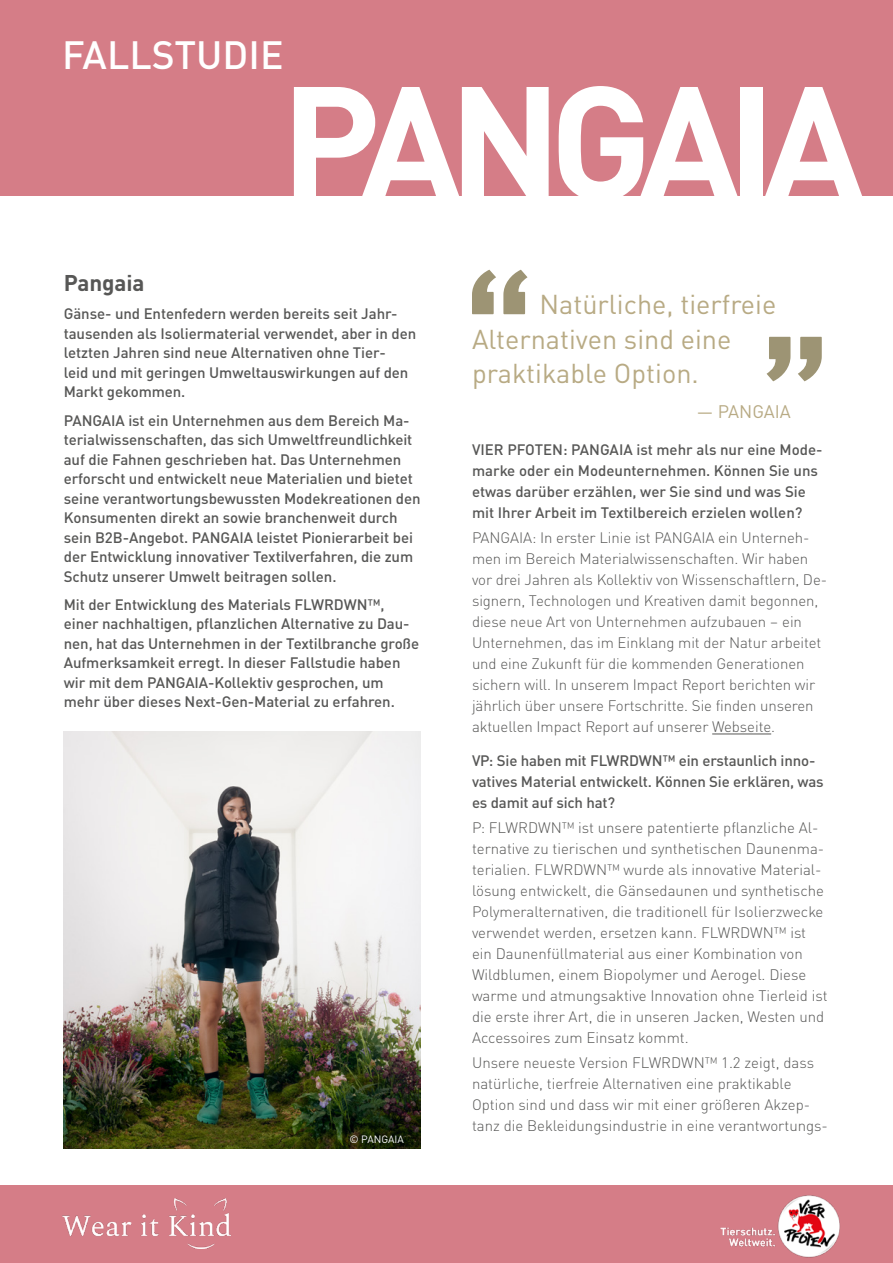
<style>
.page{position:relative;width:893px;height:1263px;background:#fff}
.page>*{position:absolute;margin:0;border:0;box-sizing:border-box;transform-origin:0 0}
.t1{font:700 159.15px "DIN Pro";letter-spacing:-.08em;color:#fff}
.t2{font:500 39px "DIN Pro";color:#fff}
.t3{font:27px/34.5px "DIN Pro";color:#b8aa84}
.t4{font:700 22.5px "DIN Pro";letter-spacing:-.005em;color:#575756}
.t5{font:18px "DIN Pro";color:#b8aa84}
.copy{font:300 15px/21px "DIN Pro";letter-spacing:-.005em;color:#575756}
.intro{font:500 15px/19.5px "DIN Pro";letter-spacing:-.005em;color:#575756}
.copy_medium{font:500 15px/21px "DIN Pro";color:#575756}
.copyrights{font:10.5px "DIN Pro";color:#fff}
</style>
<div class="page">
<div style="left:0;top:1185px;width:893px;height:78px;background:#d57d87"></div>
<img style="left:62px;top:1198px;width:168px;height:50px">
<img style="left:720px;top:1195px;width:120px;height:62px">
<div style="left:0;top:0;width:893px;height:195px;background:#d57d87"></div>
<svg style="left:472px;top:270px;width:55px;height:44px"></svg>
<svg style="left:766px;top:337px;width:56px;height:44px"></svg>
<hr style="left:712px;top:734px;width:59px;height:1px;background:#575756">
<img style="left:64px;top:731px;width:357px;height:417px">
<p class="t2" style="left:62px;top:25px;width:223px">FALLSTUDIE</p>
<p class="t1" style="left:281px;top:19px;width:585px">PANGAIA</p>
<p class="t4" style="left:64px;top:266px;width:82px">Pangaia</p>
<p class="intro" style="left:64px;top:303px;width:354px">Gänse- und Entenfedern werden bereits seit Jahr&shy;tausenden als Isoliermaterial verwendet, aber in den letzten Jahren sind neue Alternativen ohne Tier-<br>leid und mit geringen Umweltauswirkungen auf den Markt gekommen.</p>
<p class="intro" style="left:64px;top:409px;width:358px">PANGAIA ist ein Unternehmen aus dem Bereich Ma&shy;terialwissenschaften, das sich Umweltfreundlichkeit auf die Fahnen geschrieben hat. Das Unternehmen erforscht und entwickelt neue Materialien und bietet seine verantwortungsbewussten Modekreationen den Konsumenten direkt an sowie branchenweit durch sein B2B-Angebot. PANGAIA leistet Pionierarbeit bei der Entwicklung innovativer Textilverfahren, die zum Schutz unserer Umwelt beitragen sollen.</p>
<p class="intro" style="left:64px;top:593px;width:357px">Mit der Entwicklung des Materials FLWRDWN™, einer nachhaltigen, pflanzlichen Alternative zu Dau&shy;nen, hat das Unternehmen in der Textilbranche große Aufmerksamkeit erregt. In dieser Fallstudie haben wir mit dem PANGAIA-Kollektiv gesprochen, um mehr über dieses Next-Gen-Material zu erfahren.</p>
<p class="copyrights" style="left:349px;top:1131px;width:56px">© PANGAIA</p>
<p class="t3" style="left:472px;top:285px;width:306px;text-indent:67px">Natürliche, tierfreie<br>Alternativen sind eine praktikable Option.</p>
<p class="t5" style="left:697px;top:397px;width:96px">— PANGAIA</p>
<p class="copy_medium" style="left:472px;top:438px;width:352px">VIER PFOTEN: PANGAIA ist mehr als nur eine Mode&shy;marke oder ein Modeunternehmen. Können Sie uns etwas darüber erzählen, wer Sie sind und was Sie mit Ihrer Arbeit im Textilbereich erzielen wollen?</p>
<p class="copy" style="left:472px;top:526px;width:357px">PANGAIA: In erster Linie ist PANGAIA ein Unterneh&shy;men im Bereich Materialwissenschaften. Wir haben vor drei Jahren als Kollektiv von Wissenschaftlern, De&shy;signern, Technologen und Kreativen damit begonnen, diese neue Art von Unternehmen aufzubauen – ein Unternehmen, das im Einklang mit der Natur arbeitet und eine Zukunft für die kommenden Generationen sichern will. In unserem Impact Report berichten wir jährlich über unsere Fortschritte. Sie finden unseren aktuellen Impact Report auf unserer Webseite.</p>
<p class="copy_medium" style="left:472px;top:749px;width:353px">VP: Sie haben mit FLWRDWN™ ein erstaunlich inno&shy;vatives Material entwickelt. Können Sie erklären, was es damit auf sich hat?</p>
<p class="copy" style="left:472px;top:816px;width:357px">P: FLWRDWN™ ist unsere patentierte pflanzliche Al&shy;ternative zu tierischen und synthetischen Daunenma&shy;terialien. FLWRDWN™ wurde als innovative Material&shy;lösung entwickelt, die Gänsedaunen und synthetische Polymeralternativen, die traditionell für Isolierzwecke verwendet werden, ersetzen kann. FLWRDWN™ ist ein Daunenfüllmaterial aus einer Kombination von Wildblumen, einem Biopolymer und Aerogel. Diese warme und atmungsaktive Innovation ohne Tierleid ist die erste ihrer Art, die in unseren Jacken, Westen und Accessoires zum Einsatz kommt.</p>
<p class="copy" style="left:472px;top:1051px;width:357px">Unsere neueste Version FLWRDWN™ 1.2 zeigt, dass natürliche, tierfreie Alternativen eine praktikable Option sind und dass wir mit einer größeren Akzep&shy;tanz die Bekleidungsindustrie in eine verantwortungs-</p>
</div>
